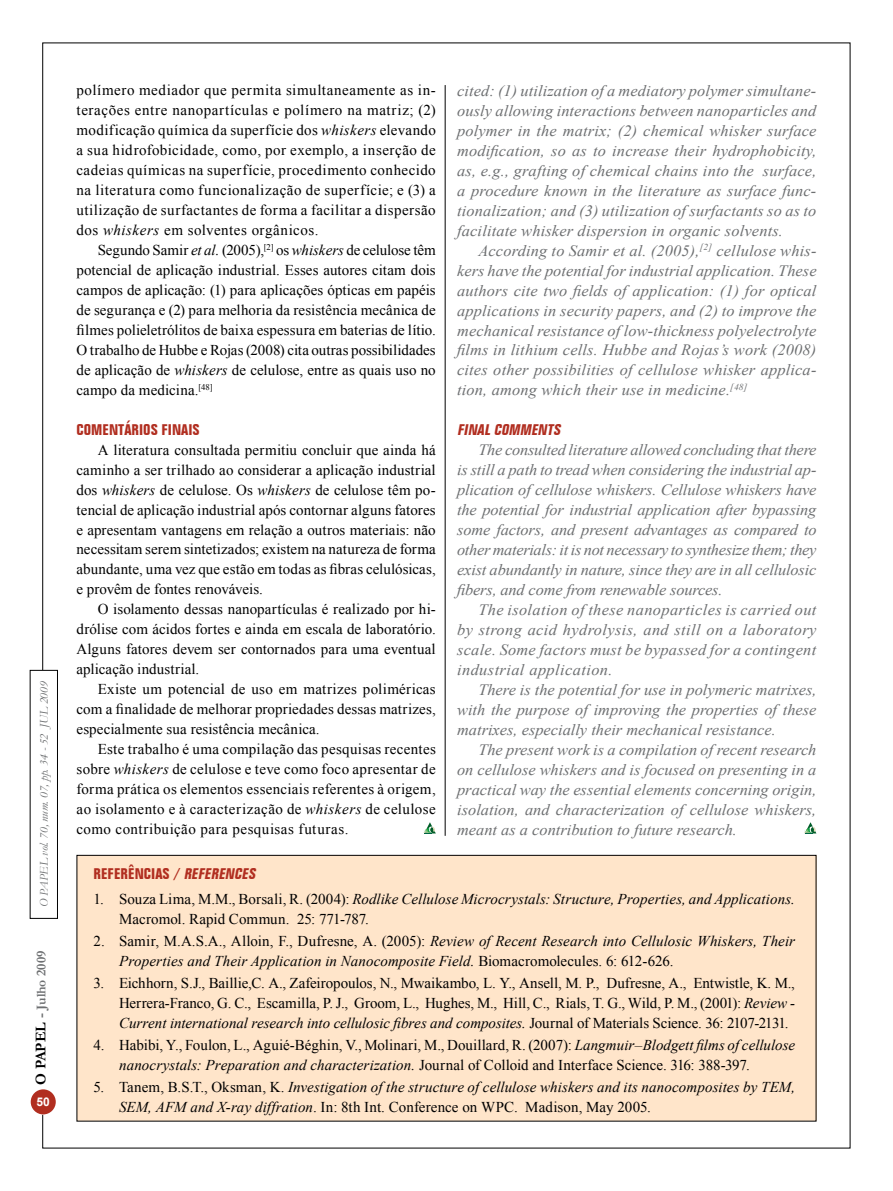
<style>
.page{position:relative;width:893px;height:1191px;background:#fff}
.page>*{position:absolute;margin:0;border:0;box-sizing:border-box;transform-origin:0 0}
.t1{font:italic 15.75px/20px "Times New Roman";color:#6d6f71;text-align:justify;scale:1.04 1}
.t2{font:15px/20px "Times New Roman";letter-spacing:.01em;color:#000;text-align:justify}
.t3{font:italic 15px/20px "Times New Roman";letter-spacing:.005em;color:#000}
.t4{font:700 condensed 15px "Folio BT";color:#b12e20;scale:1.1 1}
.t5{font:italic 700 condensed 15px "Folio BT";color:#b12e20;scale:1.1 1}
.t6{font:700 13.5px "Garamond";color:#6d6f71}
.t7{font:italic 12px "Garamond";letter-spacing:-.01em;color:#6d6f71;scale:1.04 1}
.t8{font:700 12px "Arial";color:#fff}
.s1{font-size:15px;color:#000}
.s2{font-size:15px}
.s3{font-style:italic}
.s4{font-style:normal}
</style>
<div class="page">
<div style="left:31px;top:1089px;width:25px;height:25px;background:#b12e20;border-radius:50%"></div>
<div style="left:30px;top:670px;width:28px;height:248px;border:1px solid #000"></div>
<svg style="left:423px;top:822px;width:13px;height:12px"></svg>
<svg style="left:804px;top:822px;width:12px;height:12px"></svg>
<div style="left:77px;top:855px;width:739px;height:266px;background:#ffe5ca"></div>
<div style="left:77px;top:855px;width:739px;height:266px;border:1px solid #000"></div>
<hr style="left:445px;top:85px;width:1px;height:751px;background:#000">
<p class="t7" style="left:36px;top:907px;width:219px;rotate:-90deg">O PAPEL vol. 70, num. 07, pp. 34 - 52 JUL 2009</p>
<p class="t6" style="left:32px;top:1085px;width:136px;rotate:-90deg"><span class="s1">O PAPEL</span> <span class="s2">-</span> Julho 2009</p>
<p class="t8" style="left:37px;top:1093px;width:15px">50</p>
<p class="t2" style="left:77px;top:80px;width:361px">polímero mediador que permita simultaneamente as in&shy;terações entre nanopartículas e polímero na matriz; (2) modificação química da superfície dos <span class="s3">whiskers</span> elevando a sua hidrofobicidade, como, por exemplo, a inserção de cadeias químicas na superfície, procedimento conhecido na literatura como funcionalização de superfície; e (3) a utilização de surfactantes de forma a facilitar a dispersão dos <span class="s3">whiskers</span> em solventes orgânicos.</p>
<p class="t2" style="left:77px;top:240px;width:361px;text-indent:21px">Segundo Samir <span class="s3">et al.</span> (2005),<sup>[2]</sup> os <span class="s3">whiskers</span> de celulose têm potencial de aplicação industrial. Esses autores citam dois campos de aplicação: (1) para aplicações ópticas em papéis de segurança e (2) para melhoria da resistência mecânica de filmes polieletrólitos de baixa espessura em baterias de lítio.<br>O trabalho de Hubbe e Rojas (2008) cita outras possibilidades de aplicação de <span class="s3">whiskers</span> de celulose, entre as quais uso no campo da medicina.<sup>[48]</sup></p>
<p class="t4" style="left:77px;top:420px;width:114px">COMENTÁRIOS FINAIS</p>
<p class="t2" style="left:77px;top:439px;width:361px;text-indent:21px">A literatura consultada permitiu concluir que ainda há caminho a ser trilhado ao considerar a aplicação industrial dos <span class="s3">whiskers</span> de celulose. Os <span class="s3">whiskers</span> de celulose têm po&shy;tencial de aplicação industrial após contornar alguns fatores e apresentam vantagens em relação a outros materiais: não necessitam serem sintetizados; existem na natureza de forma abundante, uma vez que estão em todas as fibras celulósicas, e provêm de fontes renováveis.</p>
<p class="t2" style="left:77px;top:599px;width:361px;text-indent:21px">O isolamento dessas nanopartículas é realizado por hi&shy;drólise com ácidos fortes e ainda em escala de laboratório.<br>Alguns fatores devem ser contornados para uma eventual aplicação industrial.</p>
<p class="t2" style="left:77px;top:679px;width:361px;text-indent:21px">Existe um potencial de uso em matrizes poliméricas com a finalidade de melhorar propriedades dessas matrizes, especialmente sua resistência mecânica.</p>
<p class="t2" style="left:76px;top:739px;width:361px;text-indent:21px">Este trabalho é uma compilação das pesquisas recentes sobre <span class="s3">whiskers</span> de celulose e teve como foco apresentar de forma prática os elementos essenciais referentes à origem, ao isolamento e à caracterização de <span class="s3">whiskers</span> de celulose como contribuição para pesquisas futuras.</p>
<p class="t1" style="left:457px;top:80px;width:347px">cited: (1) utilization of a mediatory polymer simultane&shy;ously allowing interactions between nanoparticles and polymer in the matrix; (2) chemical whisker surface modification, so as to increase their hydrophobicity, as, e.g., grafting of chemical chains into the surface, a procedure known in the literature as surface func&shy;tionalization; and (3) utilization of surfactants so as to facilitate whisker dispersion in organic solvents.</p>
<p class="t1" style="left:457px;top:240px;width:347px;text-indent:21px">According to Samir et al. (2005),<sup>[2]</sup> cellulose whis&shy;kers have the potential for industrial application. These authors cite two fields of application: (1) for optical applications in security papers, and (2) to improve the mechanical resistance of low-thickness polyelectrolyte films in lithium cells. Hubbe and Rojas’s work (2008) cites other possibilities of cellulose whisker applica&shy;tion, among which their use in medicine.<sup>[48]</sup></p>
<p class="t5" style="left:457px;top:421px;width:98px">FINAL COMMENTS</p>
<p class="t1" style="left:457px;top:439px;width:347px;text-indent:21px">The consulted literature allowed concluding that there is still a path to tread when considering the industrial ap&shy;plication of cellulose whiskers. Cellulose whiskers have the potential for industrial application after bypassing some factors, and present advantages as compared to other materials: it is not necessary to synthesize them; they exist abundantly in nature, since they are in all cellulosic fibers, and come from renewable sources.</p>
<p class="t1" style="left:457px;top:599px;width:347px;text-indent:21px">The isolation of these nanoparticles is carried out by strong acid hydrolysis, and still on a laboratory scale. Some factors must be bypassed for a contingent industrial application.</p>
<p class="t1" style="left:457px;top:679px;width:347px;text-indent:21px">There is the potential for use in polymeric matrixes, with the purpose of improving the properties of these matrixes, especially their mechanical resistance.</p>
<p class="t1" style="left:457px;top:739px;width:347px;text-indent:21px">The present work is a compilation of recent research on cellulose whiskers and is focused on presenting in a practical way the essential elements concerning origin, isolation, and characterization of cellulose whiskers, meant as a contribution to future research.</p>
<p class="t4" style="left:94px;top:865px;width:45px">REFERÊNCIAS</p>
<p class="t5" style="left:173px;top:865px;width:36px"><span class="s4">/</span> REFERENCES</p>
<p class="t3" style="left:119px;top:888px;width:677px;text-indent:-26px"><span class="s4">1. Souza Lima, M.M., Borsali, R. (2004):</span> Rodlike Cellulose Microcrystals: Structure, Properties, and Applications.<br><span class="s4">Macromol. Rapid Commun. 25: 771-787.</span></p>
<p class="t3" style="left:119px;top:930px;width:677px;text-indent:-26px"><span class="s4">2. Samir, M.A.S.A., Alloin, F., Dufresne, A. (2005):</span> Review of Recent Research into Cellulosic Whiskers, Their<br>Properties and Their Application in Nanocomposite Field. <span class="s4">Biomacromolecules. 6: 612-626.</span></p>
<p class="t2" style="left:119px;top:972px;width:677px;text-indent:-25px">3. Eichhorn, S.J., Baillie,C. A., Zafeiropoulos, N., Mwaikambo, L. Y., Ansell, M. P., Dufresne, A., Entwistle, K. M., Herrera-Franco, G. C., Escamilla, P. J., Groom, L., Hughes, M., Hill, C., Rials, T. G., Wild, P. M., (2001): <span class="s3">Review - Current international research into cellulosic fibres and composites.</span> Journal of Materials Science. 36: 2107-2131.</p>
<p class="t2" style="left:119px;top:1034px;width:678px;text-indent:-26px">4. Habibi, Y., Foulon, L., Aguié-Béghin, V., Molinari, M., Douillard, R. (2007): <span class="s3">Langmuir–Blodgett films of cellulose nanocrystals: Preparation and characterization.</span> Journal of Colloid and Interface Science. 316: 388-397.</p>
<p class="t3" style="left:119px;top:1076px;width:678px;text-indent:-26px"><span class="s4">5. Tanem, B.S.T., Oksman, K.</span> Investigation of the structure of cellulose whiskers and its nanocomposites by TEM,<br>SEM, AFM and X-ray diffration<span class="s4">. In: 8th Int. Conference on WPC. Madison, May 2005.</span></p>
</div>
